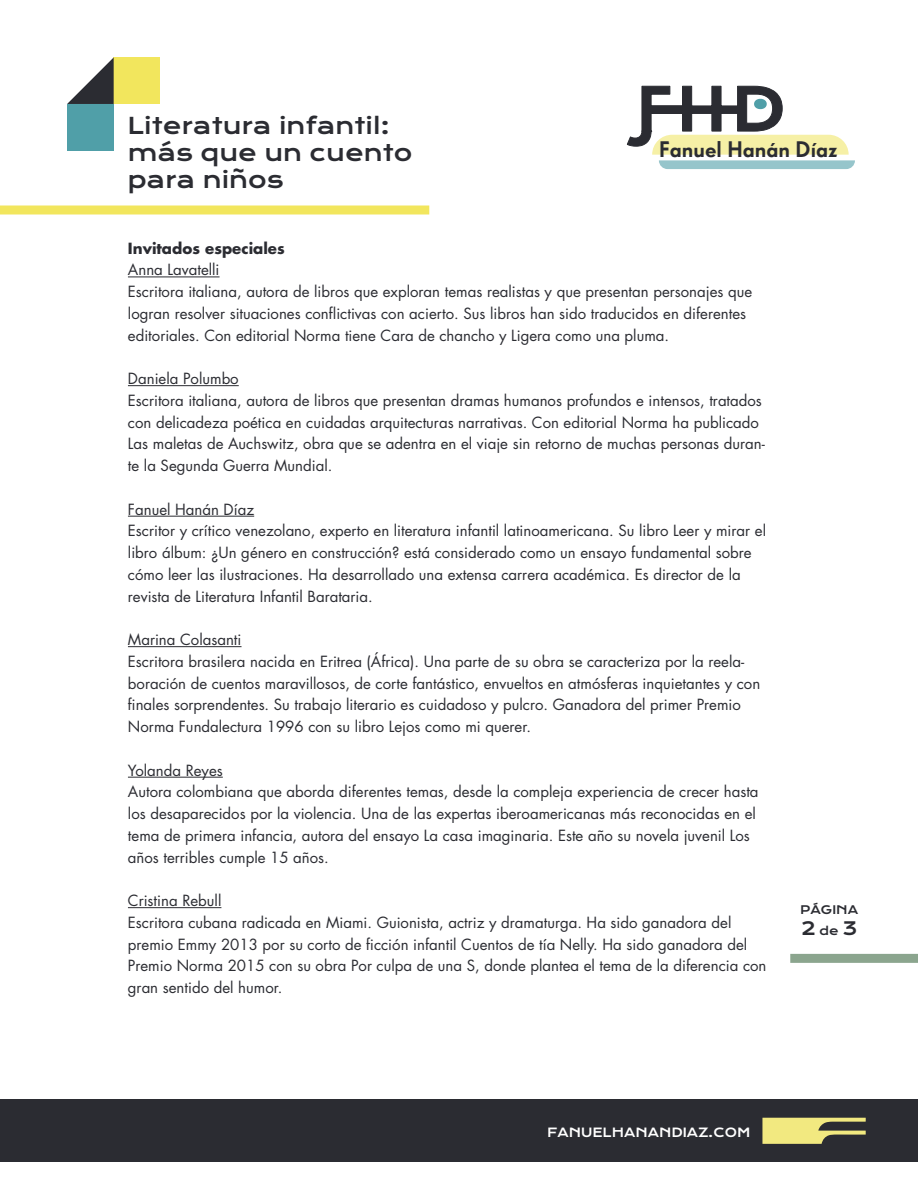
<style>
.page{position:relative;width:918px;height:1188px;background:#fff}
.page>*{position:absolute;margin:0;border:0;box-sizing:border-box;transform-origin:0 0}
.t1{font:22.5px "Krona One";color:#2b2c32}
.t2{font:500 21.9px "Super Grotesk A";color:#2b2c32}
.t3{font:18px "Krona One";color:#2b2c32}
.t4{font:15px/21.8px "Futura Std";color:#2b2c32}
.t5{font:700 15px "Futura Std";color:#2b2c32}
.t6{font:12.3px "Krona One";color:#fff}
.t7{font:11.55px "Krona One";color:#2b2c32}
.s1{font-size:11.55px}
</style>
<div class="page">
<div style="left:0;top:1100px;width:918px;height:62px;background:#2b2c32"></div>
<svg style="left:626px;top:85px;width:229px;height:84px"></svg>
<svg style="left:762px;top:1118px;width:104px;height:26px"></svg>
<hr style="left:128px;top:277px;width:92px;height:1px;background:#2b2c32">
<hr style="left:128px;top:385px;width:111px;height:1px;background:#2b2c32">
<hr style="left:128px;top:516px;width:126px;height:1px;background:#2b2c32">
<hr style="left:128px;top:646px;width:114px;height:1px;background:#2b2c32">
<hr style="left:128px;top:777px;width:95px;height:1px;background:#2b2c32">
<hr style="left:128px;top:907px;width:93px;height:1px;background:#2b2c32">
<div style="left:790px;top:954px;width:128px;height:9px;background:#8ba58e"></div>
<div style="left:67px;top:104px;width:47px;height:47px;background:#509fa8"></div>
<div style="left:114px;top:57px;width:46px;height:47px;background:#f2e65d"></div>
<svg style="left:67px;top:57px;width:47px;height:47px"></svg>
<div style="left:0;top:206px;width:429px;height:8px;background:#f2e65d"></div>
<p class="t1" style="left:127px;top:111px;width:264px">Literatura infantil:</p>
<p class="t1" style="left:128px;top:138px;width:286px">más que un cuento</p>
<p class="t1" style="left:128px;top:165px;width:157px">para niños</p>
<p class="t2" style="left:659px;top:136px;width:180px">Fanuel Hanán Díaz</p>
<p class="t5" style="left:128px;top:238px;width:158px">Invitados especiales</p>
<p class="t4" style="left:128px;top:259px;width:93px">Anna Lavatelli</p>
<p class="t4" style="left:128px;top:281px;width:626px">Escritora italiana, autora de libros que exploran temas realistas y que presentan personajes que logran resolver situaciones conflictivas con acierto. Sus libros han sido traducidos en diferentes editoriales. Con editorial Norma tiene Cara de chancho y Ligera como una pluma.</p>
<p class="t4" style="left:128px;top:368px;width:112px">Daniela Polumbo</p>
<p class="t4" style="left:128px;top:390px;width:638px">Escritora italiana, autora de libros que presentan dramas humanos profundos e intensos, tratados con delicadeza poética en cuidadas arquitecturas narrativas. Con editorial Norma ha publicado Las maletas de Auchswitz, obra que se adentra en el viaje sin retorno de muchas personas duran&shy;te la Segunda Guerra Mundial.</p>
<p class="t4" style="left:128px;top:498px;width:128px">Fanuel Hanán Díaz</p>
<p class="t4" style="left:128px;top:520px;width:640px">Escritor y crítico venezolano, experto en literatura infantil latinoamericana. Su libro Leer y mirar el libro álbum: ¿Un género en construcción? está considerado como un ensayo fundamental sobre cómo leer las ilustraciones. Ha desarrollado una extensa carrera académica. Es director de la revista de Literatura Infantil Barataria.</p>
<p class="t4" style="left:128px;top:629px;width:115px">Marina Colasanti</p>
<p class="t4" style="left:128px;top:651px;width:634px">Escritora brasilera nacida en Eritrea (África). Una parte de su obra se caracteriza por la reela&shy;boración de cuentos maravillosos, de corte fantástico, envueltos en atmósferas inquietantes y con finales sorprendentes. Su trabajo literario es cuidadoso y pulcro. Ganadora del primer Premio Norma Fundalectura 1996 con su libro Lejos como mi querer.</p>
<p class="t4" style="left:128px;top:759px;width:96px">Yolanda Reyes</p>
<p class="t4" style="left:128px;top:781px;width:632px">Autora colombiana que aborda diferentes temas, desde la compleja experiencia de crecer hasta los desaparecidos por la violencia. Una de las expertas iberoamericanas más reconocidas en el tema de primera infancia, autora del ensayo La casa imaginaria. Este año su novela juvenil Los años terribles cumple 15 años.</p>
<p class="t4" style="left:128px;top:890px;width:95px">Cristina Rebull</p>
<p class="t4" style="left:128px;top:912px;width:640px">Escritora cubana radicada en Miami. Guionista, actriz y dramaturga. Ha sido ganadora del premio Emmy 2013 por su corto de ficción infantil Cuentos de tía Nelly. Ha sido ganadora del Premio Norma 2015 con su obra Por culpa de una S, donde plantea el tema de la diferencia con gran sentido del humor.</p>
<p class="t7" style="left:800px;top:902px;width:60px">PÁGINA</p>
<p class="t3" style="left:801px;top:917px;width:58px">2<span class="s1">de</span>3</p>
<p class="t6" style="left:547px;top:1125px;width:205px">FANUELHANANDIAZ.COM</p>
</div>
